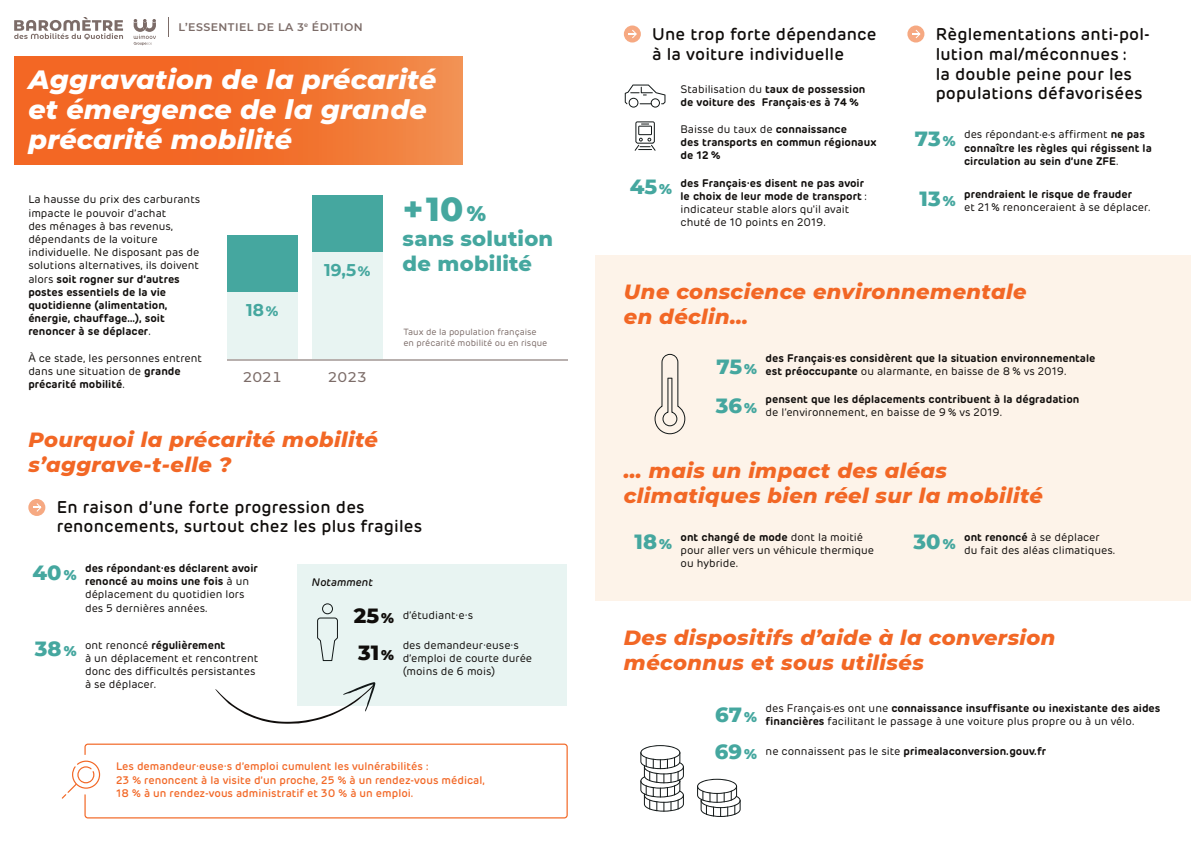
<style>
.page{position:relative;width:1191px;height:842px;background:#fff}
.page>*{position:absolute;margin:0;border:0;box-sizing:border-box;transform-origin:0 0}
.t1{font:800 34px "Montserrat";color:#45a79f}
.t2{font:italic 800 27px/29.7px "Montserrat";letter-spacing:.01em;color:#fff}
.t3{font:italic 800 21px/25.2px "Montserrat";letter-spacing:.02em;color:#f26725}
.t4{font:800 21px/25.2px "Montserrat";letter-spacing:.01em;color:#45a79f}
.t5{font:800 21px "Montserrat";color:#100d0b}
.t6{font:500 17px/19.6px "Rubrik";letter-spacing:.01em;color:#100d0b}
.t7{font:700 17px "Montserrat";color:#45a79f}
.t8{font:500 14px "Montserrat";color:#7c6c68}
.t9{font:11px/13.2px "Rubrik";color:#100d0b}
.t10{font:600 11px/13.2px "Rubrik";color:#100d0b}
.t11{font:500 11px/13.2px "Rubrik";color:#f26725}
.t12{font:600 11px "Montserrat";letter-spacing:.04em;color:#7c6c68}
.t13{font:italic 500 11px "Rubrik";color:#100d0b}
.t14{font:9px/10.8px "Rubrik";color:#7c6c68}
.s1{font-weight:600}
.s2{font-weight:800;font-size:14px}
.s3{font-weight:900;font-size:21px}
.s4{font-weight:900;font-size:14px}
.s5{font-weight:400}
.s6{font-family:"Montserrat";font-weight:800;font-size:21px}
.s7{font-family:"Montserrat";font-weight:900;font-size:14px}
.s8{font-family:"Myriad Pro";font-weight:400}
.s9{font-family:"Myriad Pro"}
.s10{font-family:"Montserrat";font-weight:800;font-size:21px;color:#45a79f}
.s11{font-family:"Montserrat";font-weight:900;font-size:14px;color:#45a79f}
</style>
<div class="page">
<div style="left:595px;top:255px;width:596px;height:346px;background:#fdf3e9"></div>
<div style="left:298px;top:564px;width:269px;height:142px;background:#e8f4f2"></div>
<div style="left:227px;top:292px;width:71px;height:68px;background:#e8f4f2"></div>
<div style="left:312px;top:252px;width:71px;height:108px;background:#e8f4f2"></div>
<div style="left:312px;top:196px;width:71px;height:56px;background:#45a79f"></div>
<div style="left:227px;top:235px;width:71px;height:57px;background:#45a79f"></div>
<svg style="left:14px;top:57px;width:448px;height:107px;background:#f2712e"></svg>
<svg style="left:62px;top:743px;width:506px;height:75px"></svg>
<div style="left:624px;top:26px;width:17px;height:17px;background:#f6a982;border-radius:50%"></div>
<svg style="left:628px;top:30px;width:9px;height:8px"></svg>
<div style="left:907px;top:26px;width:17px;height:17px;background:#f6a982;border-radius:50%"></div>
<svg style="left:912px;top:30px;width:8px;height:8px"></svg>
<div style="left:28px;top:499px;width:17px;height:17px;background:#f6a982;border-radius:50%"></div>
<svg style="left:33px;top:503px;width:8px;height:9px"></svg>
<svg style="left:317px;top:603px;width:21px;height:58px"></svg>
<svg style="left:625px;top:85px;width:40px;height:23px"></svg>
<hr style="left:227px;top:360px;width:340px;height:1px;background:#b8b0ae">
<svg style="left:215px;top:682px;width:160px;height:42px"></svg>
<svg style="left:134px;top:19px;width:22px;height:26px"></svg>
<svg style="left:14px;top:17px;width:109px;height:23px"></svg>
<svg style="left:634px;top:121px;width:21px;height:30px"></svg>
<svg style="left:168px;top:17px;width:1px;height:20px"></svg>
<svg style="left:640px;top:745px;width:44px;height:67px"></svg>
<svg style="left:697px;top:779px;width:43px;height:38px"></svg>
<svg style="left:654px;top:354px;width:31px;height:80px"></svg>
<p class="t12" style="left:179px;top:19px;width:186px">L’ESSENTIEL DE LA 3<sup>e</sup> ÉDITION</p>
<h2 class="t2" style="left:28px;top:64px;width:409px">Aggravation de la précarité et émergence de la grande précarité mobilité</h2>
<p class="t9" style="left:28px;top:193px;width:173px">La hausse du prix des carburants impacte le pouvoir d’achat<br>des ménages à bas revenus, dépendants de la voiture individuelle. Ne disposant pas de solutions alternatives, ils doivent alors <span class="s1">soit rogner sur d’autres postes essentiels de la vie quotidienne (alimentation, énergie, chauffage…), soit renoncer à se déplacer</span>.</p>
<p class="t9" style="left:28px;top:352px;width:175px">À ce stade, les personnes entrent dans une situation de <span class="s1">grande précarité mobilité</span>.</p>
<h3 class="t7" style="left:246px;top:298px;width:34px">18<span class="s2">%</span></h3>
<h3 class="t7" style="left:324px;top:258px;width:48px">19,5<span class="s2">%</span></h3>
<p class="t8" style="left:243px;top:367px;width:41px">2021</p>
<p class="t8" style="left:328px;top:367px;width:41px">2023</p>
<h1 class="t1" style="left:403px;top:184px;width:85px">+10<span class="s3">%</span></h1>
<h3 class="t4" style="left:403px;top:225px;width:152px">sans solution de mobilité</h3>
<p class="t14" style="left:403px;top:327px;width:145px">Taux de la population française en précarité mobilité ou en risque</p>
<h3 class="t3" style="left:28px;top:425px;width:351px">Pourquoi la précarité mobilité s’aggrave-t-elle ?</h3>
<h3 class="t6" style="left:57px;top:497px;width:367px">En raison d’une forte progression des renoncements, surtout chez les plus fragiles</h3>
<h3 class="t4" style="left:33px;top:558px;width:46px">40<span class="s4">%</span></h3>
<p class="t10" style="left:85px;top:562px;width:174px">des répondant·es déclarent avoir renoncé au moins une fois <span class="s5">à un déplacement du quotidien lors des 5 dernières années.</span></p>
<h3 class="t4" style="left:35px;top:635px;width:43px">38<span class="s4">%</span></h3>
<p class="t9" style="left:85px;top:638px;width:175px">ont renoncé <span class="s1">régulièrement<br></span>à un déplacement et rencontrent donc des difficultés persistantes à se déplacer.</p>
<p class="t13" style="left:312px;top:576px;width:63px">Notamment</p>
<p class="t9" style="left:354px;top:609px;width:121px"><span class="s6">25</span><span class="s7">%</span> d’étudiant·e·s</p>
<p class="t9" style="left:403px;top:638px;width:131px">des demandeur·euse·s d’emploi de courte durée (moins de 6 mois)</p>
<h3 class="t5" style="left:358px;top:637px;width:38px">31<span class="s4">%</span></h3>
<p class="t11" style="left:116px;top:760px;width:370px">Les demandeur·euse·s d’emploi cumulent les vulnérabilités :<br>23 % renoncent à la visite d’un proche, 25 % à un rendez-vous médical,<br>18 % à un rendez-vous administratif et 30 % à un emploi.</p>
<h3 class="t6" style="left:652px;top:25px;width:226px">Une trop forte dépendance à la voiture individuelle</h3>
<h3 class="t6" style="left:935px;top:25px;width:216px">Règlementations anti-pol&shy;lution mal/méconnues :<br>la double peine pour les populations défavorisées</h3>
<p class="t10" style="left:680px;top:82px;width:186px"><span class="s5">Stabilisation du</span> taux de possession de voiture des Français·es à 74 %</p>
<p class="t10" style="left:680px;top:122px;width:197px"><span class="s5">Baisse du taux de</span> connaissance<br>des transports en commun régionaux de 12 %</p>
<p class="t10" style="left:964px;top:128px;width:189px"><span class="s5">des répondant</span><span class="s8">·</span><span class="s5">e</span><span class="s8">·</span><span class="s5">s affirment</span> ne pas connaître les règles qui régissent la circulation au sein d’une ZFE<span class="s5">.</span></p>
<h3 class="t4" style="left:915px;top:125px;width:42px">73<span class="s4">%</span></h3>
<h3 class="t4" style="left:629px;top:173px;width:44px">45<span class="s4">%</span></h3>
<p class="t10" style="left:680px;top:176px;width:188px">des Français·es disent ne pas avoir le choix de leur mode de transport <span class="s5">: indicateur stable alors qu'il avait chuté de 10 points en 2019.</span></p>
<h3 class="t4" style="left:919px;top:184px;width:38px">13<span class="s4">%</span></h3>
<p class="t10" style="left:964px;top:187px;width:170px">prendraient le risque de frauder</p>
<p class="t9" style="left:964px;top:201px;width:188px">et 21 % renonceraient à se déplacer.</p>
<h3 class="t3" style="left:624px;top:278px;width:404px">Une conscience environnementale en déclin…</h3>
<p class="t10" style="left:716px;top:352px;width:380px;text-indent:49px">des Français·es considèrent que la situation environnementale<br><sup>75</sup><sup>%</sup> est préoccupante <span class="s5">ou alarmante, en baisse de 8 % vs 2019.</span></p>
<p class="t10" style="left:716px;top:392px;width:365px;text-indent:50px">pensent que les déplacements contribuent à la dégradation<br><sup>36</sup><sup>%</sup> <span class="s5">de l’environnement, en baisse de 9 % vs 2019.</span></p>
<h3 class="t3" style="left:624px;top:456px;width:421px">… mais un impact des aléas climatiques bien réel sur la mobilité</h3>
<h3 class="t4" style="left:634px;top:527px;width:39px">18<span class="s4">%</span></h3>
<p class="t9" style="left:913px;top:531px;width:204px;text-indent:50px"><span class="s1">ont renoncé</span> à se déplacer<br><sup>30</sup><sup>%</sup> du fait des aléas climatiques.</p>
<p class="t9" style="left:680px;top:531px;width:195px"><span class="s1">ont changé de mode</span> dont la moitié pour aller vers un véhicule thermique ou hybride.</p>
<h3 class="t3" style="left:624px;top:624px;width:433px">Des dispositifs d’aide à la conversion méconnus et sous utilisés</h3>
<p class="t9" style="left:715px;top:701px;width:446px;text-indent:50px">des Français<span class="s9">·</span>es ont une <span class="s1">connaissance insuffisante ou inexistante des aides<br></span><sup>67</sup><sup>%</sup> <span class="s1">financières</span> facilitant le passage à une voiture plus propre ou à un vélo.</p>
<p class="t10" style="left:715px;top:745px;width:333px"><span class="s10">69</span><span class="s11">%</span> <span class="s5">ne connaissent pas le site</span> primealaconversion.gouv.fr</p>
</div>
